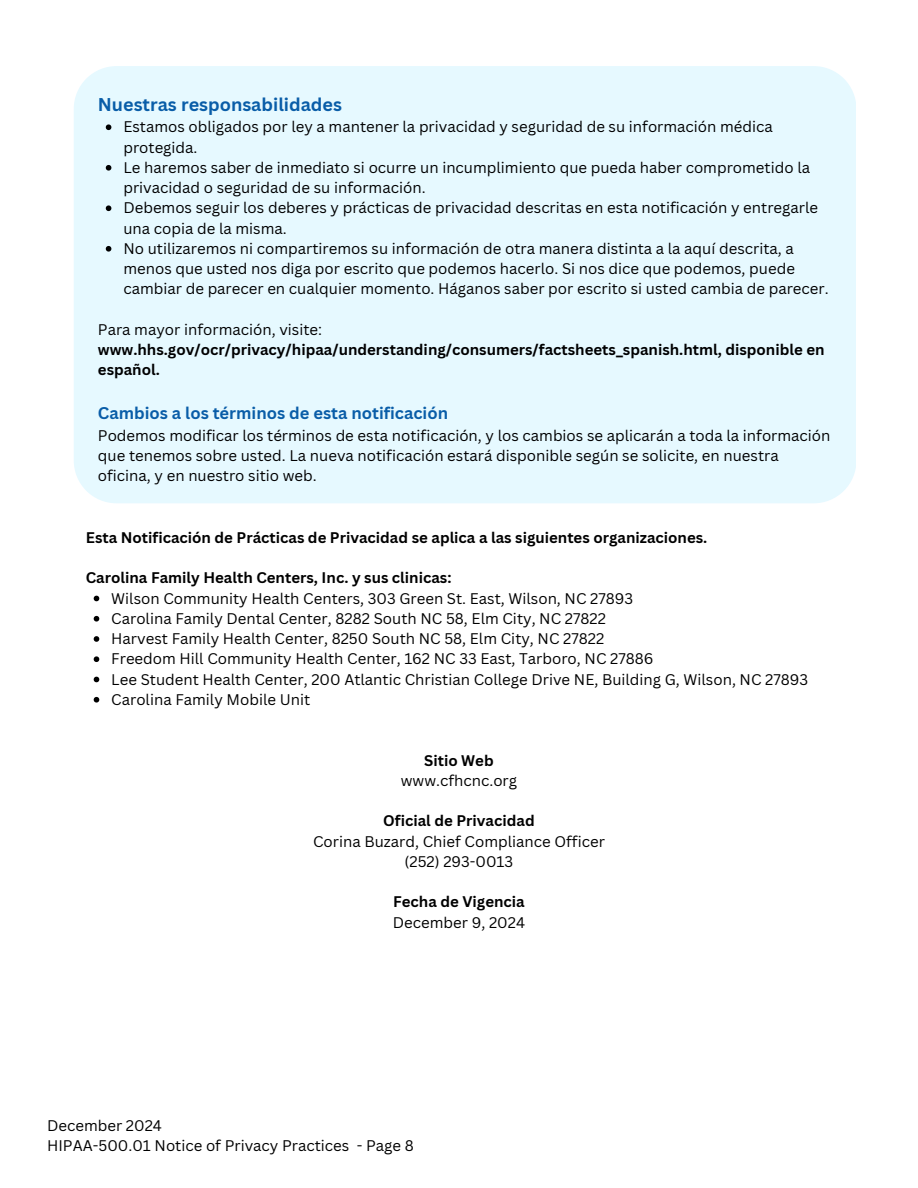
<style>
.page{position:relative;width:918px;height:1188px;background:#fff}
.page>*{position:absolute;margin:0;border:0;box-sizing:border-box;transform-origin:0 0}
.t1{font:700 18px "Canva Sans";color:#095da8}
.t2{font:700 16.5px "Canva Sans";color:#095da8}
.t3{font:15px/20.2px "Canva Sans";color:#000}
.t4{font:700 15px/20.2px "Canva Sans";color:#000}
.s1{font-weight:400}
</style>
<div class="page">
<svg style="left:94px;top:596px;width:5px;height:5px"></svg>
<svg style="left:94px;top:616px;width:5px;height:6px"></svg>
<svg style="left:94px;top:636px;width:5px;height:6px"></svg>
<svg style="left:94px;top:656px;width:5px;height:6px"></svg>
<svg style="left:94px;top:677px;width:5px;height:5px"></svg>
<svg style="left:94px;top:697px;width:5px;height:6px"></svg>
<div style="left:74px;top:66px;width:782px;height:437px;background:#e6f9ff"></div>
<svg style="left:106px;top:124px;width:5px;height:6px"></svg>
<svg style="left:106px;top:165px;width:5px;height:6px"></svg>
<svg style="left:106px;top:205px;width:5px;height:6px"></svg>
<svg style="left:106px;top:246px;width:5px;height:6px"></svg>
<p class="t1" style="left:98px;top:92px;width:246px">Nuestras responsabilidades</p>
<p class="t3" style="left:123px;top:116px;width:651px">Estamos obligados por ley a mantener la privacidad y seguridad de su información médica protegida.</p>
<p class="t3" style="left:123px;top:157px;width:688px">Le haremos saber de inmediato si ocurre un incumplimiento que pueda haber comprometido la privacidad o seguridad de su información.</p>
<p class="t3" style="left:123px;top:197px;width:696px">Debemos seguir los deberes y prácticas de privacidad descritas en esta notificación y entregarle una copia de la misma.</p>
<p class="t3" style="left:123px;top:238px;width:707px">No utilizaremos ni compartiremos su información de otra manera distinta a la aquí descrita, a menos que usted nos diga por escrito que podemos hacerlo. Si nos dice que podemos, puede cambiar de parecer en cualquier momento. Háganos saber por escrito si usted cambia de parecer.</p>
<p class="t4" style="left:98px;top:319px;width:728px"><span class="s1">Para mayor información, visite: </span>www.hhs.gov/ocr/privacy/hipaa/understanding/consumers/factsheets_spanish.html, disponible en español.</p>
<p class="t2" style="left:98px;top:402px;width:352px">Cambios a los términos de esta notificación</p>
<p class="t3" style="left:98px;top:425px;width:734px">Podemos modificar los términos de esta notificación, y los cambios se aplicarán a toda la información que tenemos sobre usted. La nueva notificación estará disponible según se solicite, en nuestra oficina, y en nuestro sitio web.</p>
<h1 class="t4" style="left:86px;top:527px;width:623px">Esta Notificación de Prácticas de Privacidad se aplica a las siguientes organizaciones.</h1>
<p class="t4" style="left:86px;top:567px;width:367px">Carolina Family Health Centers, Inc. y sus clinicas:</p>
<p class="t3" style="left:111px;top:588px;width:523px">Wilson Community Health Centers, 303 Green St. East, Wilson, NC 27893</p>
<p class="t3" style="left:111px;top:608px;width:496px">Carolina Family Dental Center, 8282 South NC 58, Elm City, NC 27822</p>
<p class="t3" style="left:111px;top:628px;width:495px">Harvest Family Health Center, 8250 South NC 58, Elm City, NC 27822</p>
<p class="t3" style="left:111px;top:648px;width:544px">Freedom Hill Community Health Center, 162 NC 33 East, Tarboro, NC 27886</p>
<p class="t3" style="left:111px;top:669px;width:698px">Lee Student Health Center, 200 Atlantic Christian College Drive NE, Building G, Wilson, NC 27893</p>
<p class="t3" style="left:111px;top:689px;width:200px">Carolina Family Mobile Unit</p>
<h2 class="t4" style="left:424px;top:750px;width:71px">Sitio Web</h2>
<h2 class="t3" style="left:401px;top:770px;width:118px">www.cfhcnc.org</h2>
<p class="t4" style="left:383px;top:810px;width:153px">Oficial de Privacidad</p>
<p class="t3" style="left:313px;top:831px;width:293px">Corina Buzard, Chief Compliance Officer</p>
<p class="t3" style="left:405px;top:851px;width:110px">(252) 293-0013</p>
<p class="t4" style="left:393px;top:891px;width:133px">Fecha de Vigencia</p>
<p class="t3" style="left:393px;top:912px;width:134px">December 9, 2024</p>
<p class="t3" style="left:47px;top:1115px;width:116px">December 2024</p>
<p class="t3" style="left:47px;top:1135px;width:368px">HIPAA-500.01 Notice of Privacy Practices - Page 8</p>
</div>
